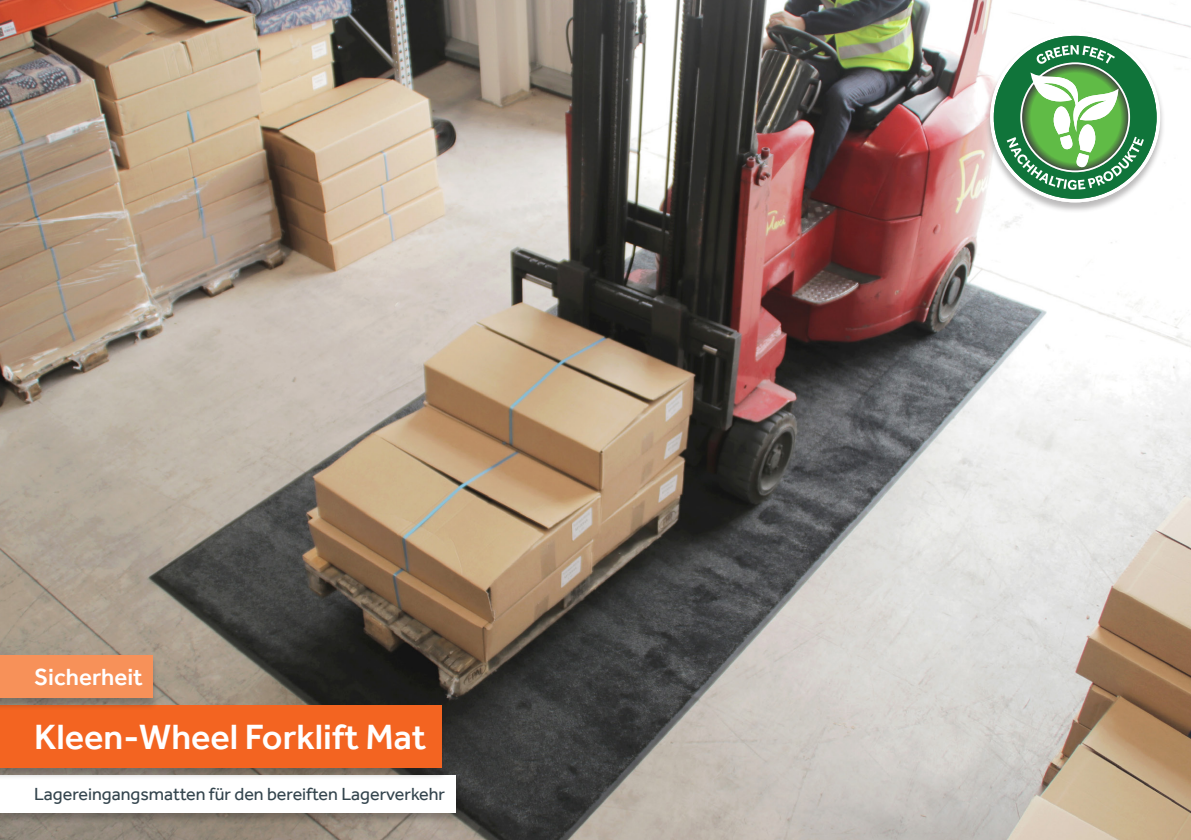
<style>
.page{position:relative;width:1191px;height:840px;background:#fff}
.page>*{position:absolute;margin:0;border:0;box-sizing:border-box;transform-origin:0 0}
.t1{font:500 36px "Effra";color:#fff}
.t2{font:500 24px "Effra";color:#fff}
.Picture_text{font:18px "Effra";color:#33444d}
</style>
<div class="page">
<img style="left:0;top:0;width:1191px;height:839px">
<div style="left:0;top:774px;width:461px;height:50px;background:#231f20;opacity:.3"></div>
<div style="left:0;top:775px;width:455px;height:37px;background:#fff"></div>
<div style="left:0;top:704px;width:447px;height:75px;background:#231f20;opacity:.3"></div>
<div style="left:0;top:705px;width:441px;height:62px;background:#f36421"></div>
<div style="left:985px;top:32px;width:180px;height:180px;background:#231f20;opacity:.3"></div>
<svg style="left:993px;top:36px;width:163px;height:163px"></svg>
<div style="left:0;top:654px;width:159px;height:55px;background:#231f20;opacity:.3"></div>
<div style="left:0;top:655px;width:153px;height:42px;background:#f79159"></div>
<p class="t2" style="left:34px;top:661px;width:110px">Sicherheit</p>
<p class="t1" style="left:34px;top:715px;width:394px">Kleen-Wheel Forklift Mat</p>
<p class="Picture_text" style="left:34px;top:783px;width:412px">Lagereingangsmatten für den bereiften Lagerverkehr</p>
</div>
